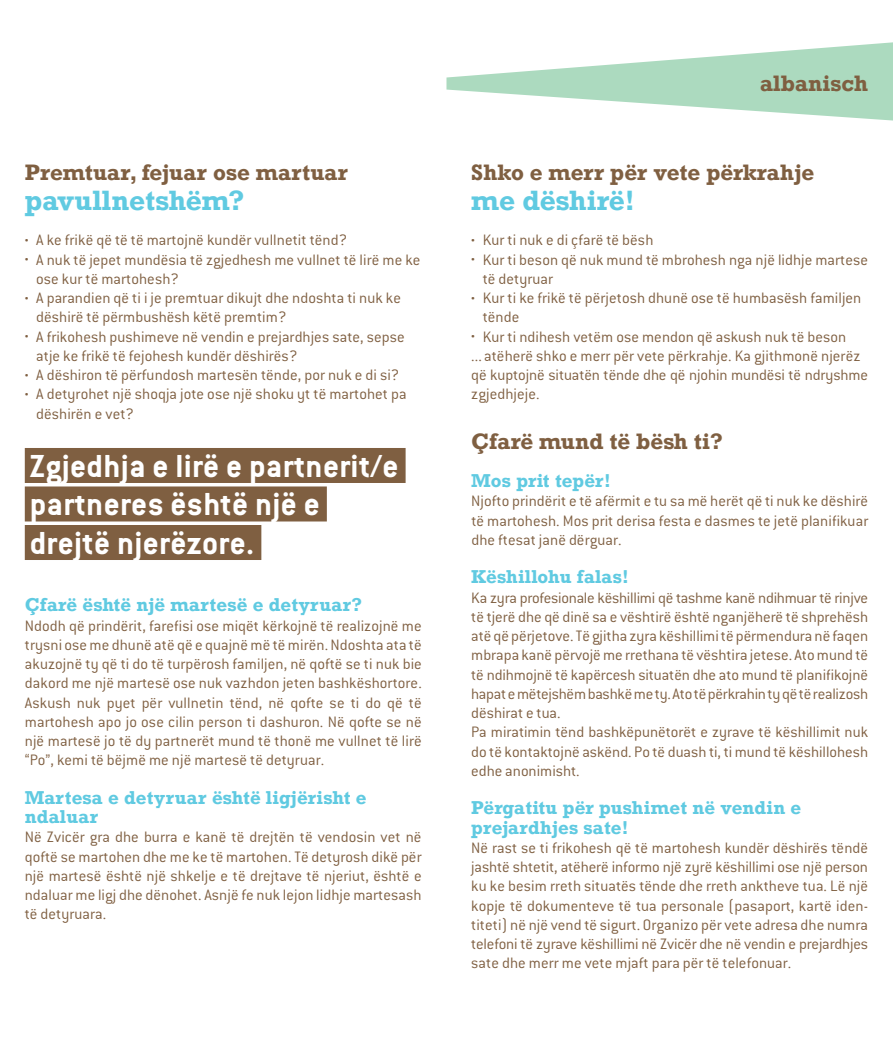
<style>
.page{position:relative;width:893px;height:1042px;background:#fff}
.page>*{position:absolute;margin:0;border:0;box-sizing:border-box;transform-origin:0 0}
.t1{font:700 35px/38.5px "Conduitneu";letter-spacing:.01em;color:#fff}
.t2{font:700 26.25px "Rockwell";letter-spacing:.005em;color:#60cae1}
.t3{font:700 21px "Rockwell";letter-spacing:.005em;color:#7f5f41}
.t4{font:700 17.5px/19.2px "Rockwell";letter-spacing:.015em;color:#60cae1}
.t5{font:300 16.62px/19.2px "Conduitneu";letter-spacing:.005em;color:#7f5f41}
</style>
<div class="page">
<div style="left:25px;top:448px;width:381px;height:35px;background:#7f5f41"></div>
<div style="left:25px;top:486px;width:302px;height:35px;background:#7f5f41"></div>
<div style="left:25px;top:525px;width:236px;height:35px;background:#7f5f41"></div>
<svg style="left:446px;top:42px;width:447px;height:79px"></svg>
<p class="t3" style="left:25px;top:159px;width:325px">Premtuar, fejuar ose martuar</p>
<h2 class="t2" style="left:25px;top:183px;width:221px">pavullnetshëm?</h2>
<p class="t5" style="left:25px;top:231px;width:324px"><sup>•</sup> A ke frikë që të të martojnë kundër vullnetit tënd?</p>
<p class="t5" style="left:36px;top:250px;width:386px;text-indent:-11px"><sup>•</sup> A nuk të jepet mundësia të zgjedhesh me vullnet të lirë me ke ose kur të martohesh?</p>
<p class="t5" style="left:36px;top:288px;width:366px;text-indent:-11px"><sup>•</sup> A parandien që ti i je premtuar dikujt dhe ndoshta ti nuk ke dëshirë të përmbushësh këtë premtim?</p>
<p class="t5" style="left:36px;top:327px;width:370px;text-indent:-11px"><sup>•</sup> A frikohesh pushimeve në vendin e prejardhjes sate, sepse atje ke frikë të fejohesh kundër dëshirës?</p>
<p class="t5" style="left:25px;top:365px;width:376px"><sup>•</sup> A dëshiron të përfundosh martesën tënde, por nuk e di si?</p>
<p class="t5" style="left:36px;top:385px;width:372px;text-indent:-11px"><sup>•</sup> A detyrohet një shoqja jote ose një shoku yt të martohet pa dëshirën e vet?</p>
<h1 class="t1" style="left:30px;top:446px;width:370px">Zgjedhja e lirë e partnerit/e partneres është një e drejtë njerëzore.</h1>
<p class="t4" style="left:25px;top:595px;width:339px">Çfarë është një martesë e detyruar?</p>
<p class="t5" style="left:25px;top:616px;width:399px;text-align:justify">Ndodh që prindërit, farefisi ose miqët kërkojnë të realizojnë me trysni oseme dhunë atë që e quajnëmë tëmirën. Ndoshta ata të akuzojnë ty që ti do të turpërosh familjen, në qoftë se ti nuk bie dakord me një martesë ose nuk vazhdon jeten bashkëshortore.<br>Askush nuk pyet për vullnetin tënd, në qofte se ti do që të martohesh apo jo ose cilin person ti dashuron. Në qofte se në një martesë jo të dy partnerët mund të thonë me vullnet të lirë “Po”, kemi të bëjmë me një martesë të detyruar.</p>
<p class="t4" style="left:25px;top:787px;width:343px">Martesa e detyruar është ligjërisht e ndaluar</p>
<p class="t5" style="left:25px;top:827px;width:398px;text-align:justify">Në Zvicër gra dhe burra e kanë të drejtën të vendosin vet në qoftë se martohen dhe me ke të martohen. Të detyrosh dikë për një martesë është një shkelje e të drejtave të njeriut, është e ndaluar me ligj dhe dënohet. Asnjë fe nuk lejon lidhje martesash të detyruara.</p>
<p class="t3" style="left:760px;top:70px;width:110px">albanisch</p>
<p class="t3" style="left:471px;top:159px;width:344px">Shko e merr për vete përkrahje</p>
<h2 class="t2" style="left:471px;top:183px;width:165px">me dëshirë!</h2>
<p class="t5" style="left:471px;top:231px;width:184px"><sup>•</sup> Kur ti nuk e di çfarë të bësh</p>
<p class="t5" style="left:483px;top:250px;width:387px;text-indent:-11px"><sup>•</sup> Kur ti beson që nuk mund të mbrohesh nga një lidhje martese të detyruar</p>
<p class="t5" style="left:483px;top:288px;width:380px;text-indent:-11px"><sup>•</sup> Kur ti ke frikë të përjetosh dhunë ose të humbasësh familjen tënde</p>
<p class="t5" style="left:471px;top:327px;width:398px"><sup>•</sup> Kur ti ndihesh vetëm ose mendon që askush nuk të beson<br>... atëherë shko e merr për vete përkrahje. Ka gjithmonë njerëz që kuptojnë situatën tënde dhe që njohin mundësi të ndryshme zgjedhjeje.</p>
<p class="t3" style="left:471px;top:427px;width:253px">Çfarë mund të bësh ti?</p>
<p class="t4" style="left:471px;top:471px;width:141px">Mos prit tepër!</p>
<p class="t5" style="left:471px;top:491px;width:398px;text-align:justify">Njofto prindërit e të afërmit e tu sa më herët që ti nuk ke dëshirë të martohesh. Mos prit derisa festa e dasmes te jetë planifikuar dhe ftesat janë dërguar.</p>
<p class="t4" style="left:471px;top:567px;width:159px">Këshillohu falas!</p>
<p class="t5" style="left:471px;top:588px;width:398px">Ka zyra profesionale këshillimi që tashme kanë ndihmuar të rinjve të tjerë dhe që dinë sa e vështirë është nganjëherë të shprehësh atë që përjetove.Të gjitha zyra këshillimitë përmendura në faqen mbrapa kanë përvojëme rrethana të vështira jetese. Atomund të të ndihmojnë të kapërcesh situatën dhe ato mund të planifikojnë hapatemëtejshëmbashkëmety.Atotëpërkrahintyqëtërealizosh dëshirat e tua.<br>Pa miratimin tënd bashkëpunëtorët e zyrave të këshillimit nuk do të kontaktojnë askënd. Po të duash ti,ti mund të këshillohesh edhe anonimisht.</p>
<p class="t4" style="left:471px;top:798px;width:331px">Përgatitu për pushimet në vendin e prejardhjes sate!</p>
<p class="t5" style="left:471px;top:838px;width:398px;text-align:justify">Në rast se ti frikohesh që të martohesh kundër dëshirës tëndë jashtë shtetit, atëherë informo një zyrë këshillimi ose një person ku ke besim rreth situatës tënde dhe rreth anktheve tua. Lë një kopje të dokumenteve të tua personale (pasaport, kartë iden&shy;titeti) në një vend të sigurt. Organizo për vete adresa dhe numra telefoni të zyrave këshillimi në Zvicër dhe në vendin e prejardhjes sate dhe merr me vete mjaft para për të telefonuar.</p>
</div>
